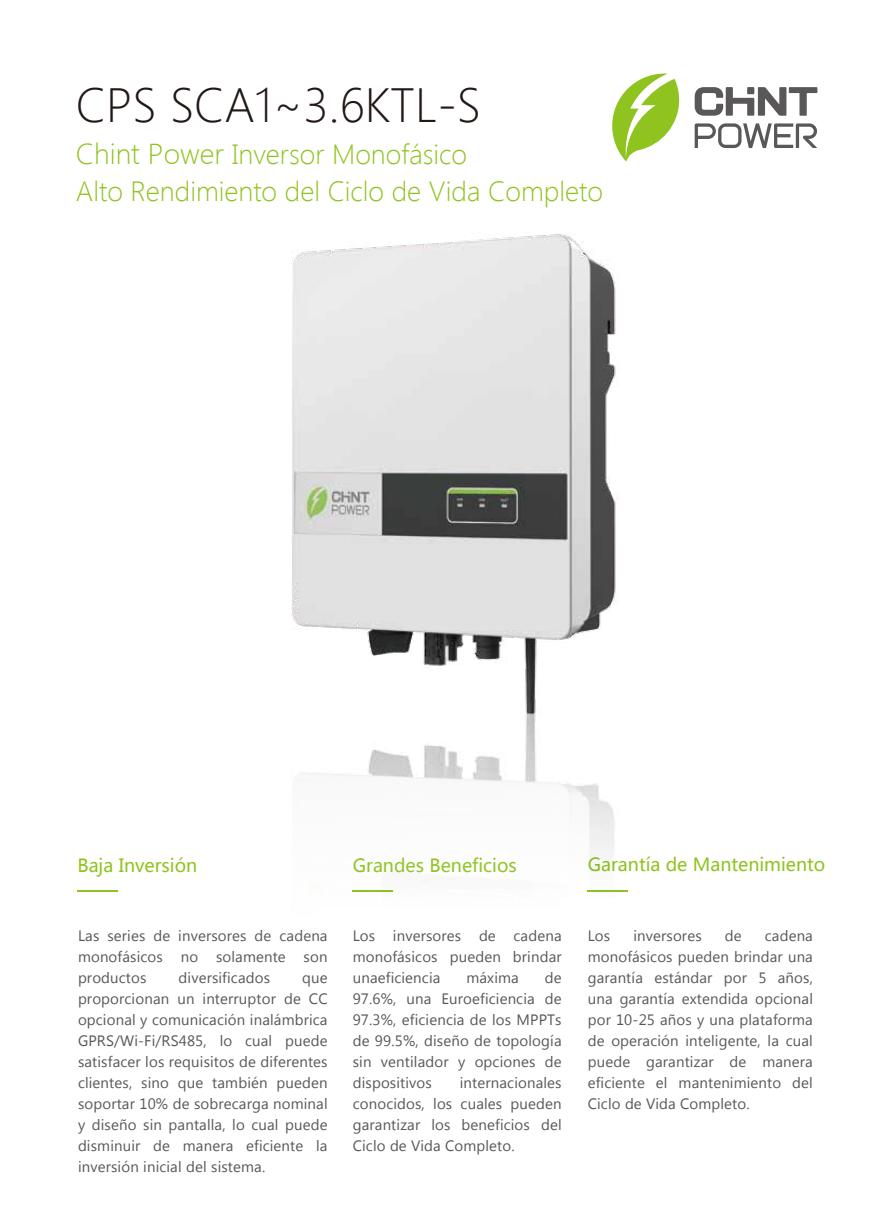
<style>
.page{position:relative;width:893px;height:1212px;background:#fff}
.page>*{position:absolute;margin:0;border:0;box-sizing:border-box;transform-origin:0 0}
.t1{font:300 45px "Microsoft Ya Hei";color:#221815}
.t2{font:300 27.75px/36.9px "Segoe UI";color:#8fc31f}
.t3{font:18px "Microsoft Ya Hei";color:#8fc31f}
.t4{font:15px/21px "Segoe UI";letter-spacing:.01em;color:#595757;text-align:justify}
.s1{font-family:"Microsoft Ya Hei";font-size:27px}
</style>
<div class="page">
<hr style="left:77px;top:890px;width:40px;height:2px;background:#8fc31f">
<svg style="left:612px;top:74px;width:67px;height:88px"></svg>
<svg style="left:695px;top:123px;width:122px;height:25px"></svg>
<svg style="left:695px;top:87px;width:122px;height:29px"></svg>
<img style="left:291px;top:234px;width:337px;height:658px">
<h1 class="t1" style="left:76px;top:75px;width:407px">CPS SCA1~3.6KTL-S</h1>
<h2 class="t2" style="left:76px;top:135px;width:528px"><span class="s1">Chint Power</span> Inversor Monofásico<br>Alto Rendimiento del Ciclo de Vida Completo</h2>
<p class="t3" style="left:77px;top:853px;width:121px">Baja Inversión</p>
<p class="t3" style="left:353px;top:853px;width:166px">Grandes Beneficios</p>
<p class="t3" style="left:588px;top:852px;width:239px">Garantía de Mantenimiento</p>
<p class="t4" style="left:78px;top:925px;width:251px">Las series de inversores de cadena monofásicos no solamente son productos</p>
<p class="t4" style="left:179px;top:967px;width:93px">diversificados</p>
<p class="t4" style="left:78px;top:967px;width:251px;text-indent:224px">que proporcionan un interruptor de CC opcional y comunicación inalámbrica GPRS/Wi-Fi/RS485, lo cual puede satisfacer los requisitos de diferentes clientes, sino que también pueden soportar 10% de sobrecarga nominal y diseño sin pantalla, lo cual puede disminuir de manera eficiente la inversión inicial del sistema.</p>
<p class="t4" style="left:353px;top:925px;width:210px">Los inversores de cadena monofásicos pueden brindar unaeficiencia</p>
<p class="t4" style="left:466px;top:967px;width:54px">máxima</p>
<p class="t4" style="left:353px;top:967px;width:210px;text-indent:192px">de 97.6%, una Euroeficiencia de 97.3%, eficiencia de los MPPTs de 99.5%, diseño de topología sin ventilador y opciones de dispositivos</p>
<p class="t4" style="left:353px;top:1072px;width:210px;text-indent:107px">internacionales conocidos, los cuales pueden garantizar los beneficios del Ciclo de Vida Completo.</p>
<p class="t4" style="left:588px;top:925px;width:227px;text-indent:177px">cadena monofásicos pueden brindar una garantía estándar por 5 años, una garantía extendida opcional por 10-25 años y una plataforma de operación inteligente, la cual puede garantizar de manera eficiente el mantenimiento del Ciclo de Vida Completo.</p>
<p class="t4" style="left:588px;top:925px;width:24px">Los</p>
<p class="t4" style="left:633px;top:925px;width:70px">inversores</p>
<p class="t4" style="left:725px;top:925px;width:18px">de</p>
</div>
